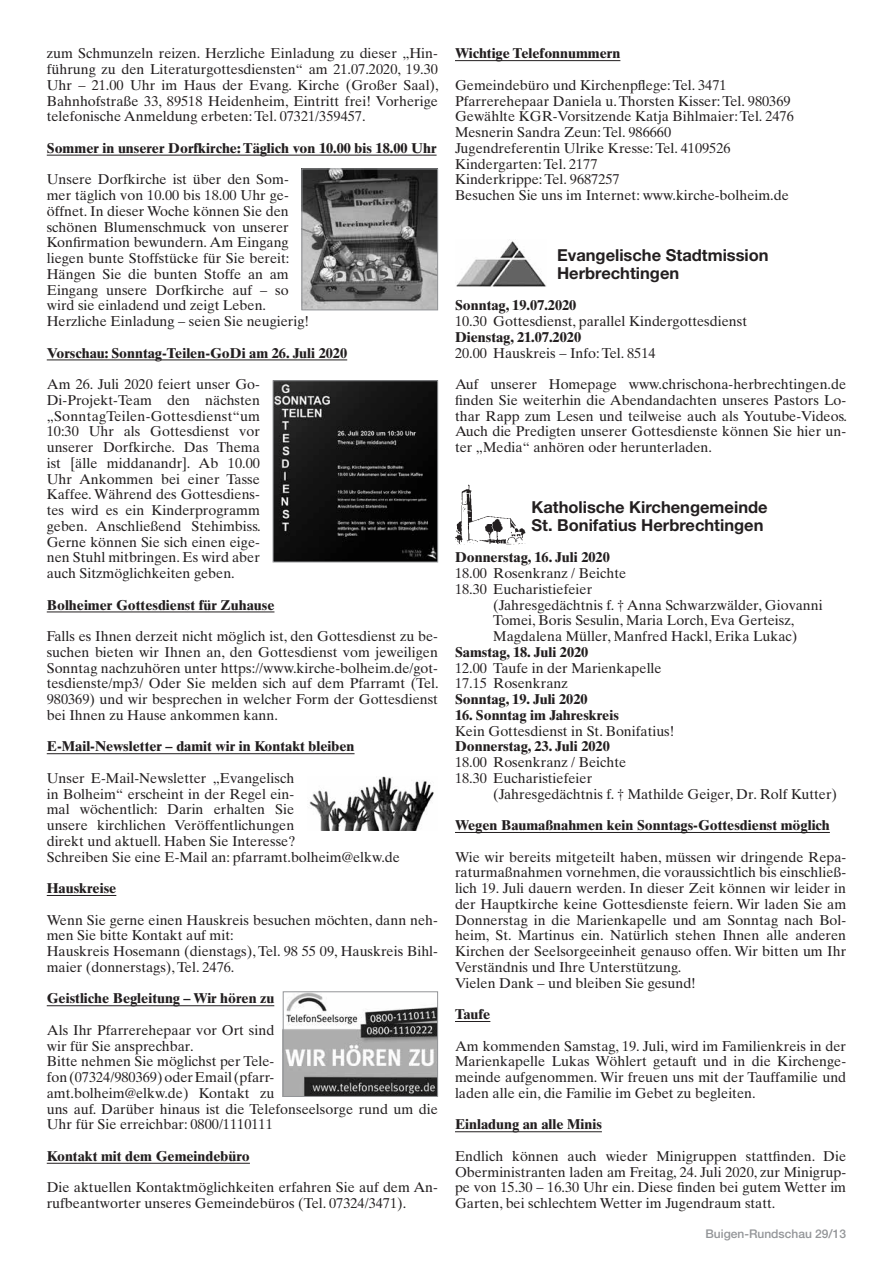
<style>
.page{position:relative;width:893px;height:1263px;background:#fff}
.page>*{position:absolute;margin:0;border:0;box-sizing:border-box;transform-origin:0 0}
.t1{font:700 16.5px/18px "Helvetica Neue";color:#231f20}
.t2{font:14.25px/15.8px "Times Ten";color:#231f20}
.t3{font:700 14.25px "Times Ten";color:#231f20}
.t4{font:500 12px "Helvetica Neue";color:#939598}
</style>
<div class="page">
<hr style="left:47px;top:155px;width:390px;height:1px;background:#231f20">
<hr style="left:47px;top:360px;width:300px;height:1px;background:#231f20">
<hr style="left:47px;top:612px;width:227px;height:1px;background:#231f20">
<hr style="left:47px;top:753px;width:308px;height:1px;background:#231f20">
<hr style="left:47px;top:895px;width:69px;height:1px;background:#231f20">
<hr style="left:47px;top:1005px;width:227px;height:1px;background:#231f20">
<hr style="left:47px;top:1163px;width:203px;height:1px;background:#231f20">
<hr style="left:455px;top:60px;width:165px;height:1px;background:#231f20">
<hr style="left:455px;top:832px;width:375px;height:1px;background:#231f20">
<hr style="left:455px;top:1021px;width:35px;height:1px;background:#231f20">
<hr style="left:455px;top:1131px;width:147px;height:1px;background:#231f20">
<img style="left:275px;top:382px;width:161px;height:178px">
<div style="left:273px;top:380px;width:165px;height:182px;border:1px solid #939598"></div>
<img style="left:304px;top:171px;width:132px;height:137px">
<div style="left:302px;top:169px;width:136px;height:141px;border:1px solid #939598"></div>
<img style="left:309px;top:776px;width:125px;height:54px">
<img style="left:285px;top:993px;width:151px;height:102px">
<div style="left:283px;top:991px;width:155px;height:106px;border:1px solid #939598"></div>
<img style="left:456px;top:241px;width:90px;height:46px">
<img style="left:455px;top:484px;width:71px;height:61px">
<p class="t2" style="left:47px;top:45px;width:393px;text-align:justify">zum Schmunzeln reizen. Herzliche Einladung zu dieser „Hin&shy;führung zu den Literaturgottesdiensten“ am 21.07.2020, 19.30<br>Uhr – 21.00 Uhr im Haus der Evang. Kirche (Großer Saal), Bahnhofstraße 33, 89518 Heidenheim, Eintritt frei! Vorherige telefonische Anmeldung erbeten: Tel. 07321/359457.</p>
<p class="t3" style="left:47px;top:139px;width:391px">Sommer in unserer Dorfkirche: Täglich von 10.00 bis 18.00 Uhr</p>
<p class="t2" style="left:47px;top:171px;width:264px">Unsere Dorfkirche ist über den Som&shy;mer täglich von 10.00 bis 18.00 Uhr ge&shy;öffnet. In dieser Woche können Sie den schönen Blumenschmuck von unserer Konfirmation bewundern. Am Eingang liegen bunte Stoffstücke für Sie bereit:<br>Hängen Sie die bunten Stoffe an am Eingang unsere Dorfkirche auf – so wird sie einladend und zeigt Leben.<br>Herzliche Einladung – seien Sie neugierig!</p>
<p class="t3" style="left:47px;top:344px;width:302px">Vorschau: Sonntag-Teilen-GoDi am 26. Juli 2020</p>
<p class="t2" style="left:47px;top:376px;width:215px;text-align:justify">Am 26. Juli 2020 feiert unser Go-Di-Projekt-Team den nächsten „SonntagTeilen-Gottesdienst“um 10:30 Uhr als Gottesdienst vor unserer Dorfkirche. Das Thema ist [älle middanandr]. Ab 10.00<br>Uhr Ankommen bei einer Tasse Kaffee. Während des Gottesdiens&shy;tes wird es ein Kinderprogramm geben. Anschließend Stehimbiss.<br>Gerne können Sie sich einen eige&shy;nen Stuhl mitbringen. Es wird aber auch Sitzmöglichkeiten geben.</p>
<p class="t3" style="left:47px;top:596px;width:229px">Bolheimer Gottesdienst für Zuhause</p>
<p class="t2" style="left:47px;top:628px;width:393px;text-align:justify">Falls es Ihnen derzeit nicht möglich ist, den Gottesdienst zu be&shy;suchen bieten wir Ihnen an, den Gottesdienst vom jeweiligen Sonntag nachzuhören unter https://www.kirche-bolheim.de/got&shy;tesdienste/mp3/ Oder Sie melden sich auf dem Pfarramt (Tel.<br>980369) und wir besprechen in welcher Form der Gottesdienst bei Ihnen zu Hause ankommen kann.</p>
<p class="t3" style="left:47px;top:738px;width:309px">E-Mail-Newsletter – damit wir in Kontakt bleiben</p>
<p class="t2" style="left:47px;top:770px;width:355px">Unser E-Mail-Newsletter „Evangelisch<br>in Bolheim“ erscheint in der Regel ein-<br>mal wöchentlich: Darin erhalten Sie<br>unsere kirchlichen Veröffentlichungen<br>direkt und aktuell. Haben Sie Interesse?<br>Schreiben Sie eine E-Mail an: pfarramt.bolheim@elkw.de</p>
<p class="t3" style="left:47px;top:879px;width:71px">Hauskreise</p>
<p class="t2" style="left:47px;top:912px;width:393px">Wenn Sie gerne einen Hauskreis besuchen möchten, dann neh&shy;men Sie bitte Kontakt auf mit:<br>Hauskreis Hosemann (dienstags), Tel. 98 55 09, Hauskreis Bihl&shy;maier (donnerstags), Tel. 2476.</p>
<p class="t3" style="left:47px;top:990px;width:229px">Geistliche Begleitung – Wir hören zu</p>
<p class="t2" style="left:47px;top:1022px;width:393px">Als Ihr Pfarrerehepaar vor Ort sind<br>wir für Sie ansprechbar.<br>Bitte nehmen Sie möglichst per Tele-<br>fon (07324/980369) oder Email (pfarr-<br>amt.bolheim@elkw.de) Kontakt zu<br>uns auf. Darüber hinaus ist die Telefonseelsorge rund um die Uhr für Sie erreichbar: 0800/1110111</p>
<p class="t3" style="left:47px;top:1147px;width:205px">Kontakt mit dem Gemeindebüro</p>
<p class="t2" style="left:47px;top:1179px;width:393px">Die aktuellen Kontaktmöglichkeiten erfahren Sie auf dem An&shy;rufbeantworter unseres Gemeindebüros (Tel. 07324/3471).</p>
<p class="t3" style="left:455px;top:45px;width:167px">Wichtige Telefonnummern</p>
<p class="t2" style="left:455px;top:77px;width:340px">Gemeindebüro und Kirchenpflege: Tel. 3471<br>Pfarrerehepaar Daniela u. Thorsten Kisser: Tel. 980369<br>Gewählte KGR-Vorsitzende Katja Bihlmaier: Tel. 2476<br>Mesnerin Sandra Zeun: Tel. 986660<br>Jugendreferentin Ulrike Kresse: Tel. 4109526<br>Kindergarten: Tel. 2177<br>Kinderkrippe: Tel. 9687257<br>Besuchen Sie uns im Internet: www.kirche-bolheim.de</p>
<p class="t1" style="left:557px;top:246px;width:213px">Evangelische Stadtmission<br>Herbrechtingen</p>
<p class="t3" style="left:455px;top:297px;width:123px">Sonntag, 19.07.2020</p>
<p class="t2" style="left:455px;top:313px;width:294px">10.30 Gottesdienst, parallel Kindergottesdienst</p>
<p class="t3" style="left:455px;top:328px;width:128px">Dienstag, 21.07.2020</p>
<p class="t2" style="left:455px;top:345px;width:202px">20.00 Hauskreis – Info: Tel. 8514</p>
<p class="t2" style="left:455px;top:376px;width:393px;text-align:justify">Auf unserer Homepage www.chrischona-herbrechtingen.de finden Sie weiterhin die Abendandachten unseres Pastors Lo&shy;thar Rapp zum Lesen und teilweise auch als Youtube-Videos.<br>Auch die Predigten unserer Gottesdienste können Sie hier un&shy;ter „Media“ anhören oder herunterladen.</p>
<p class="t1" style="left:531px;top:498px;width:238px">Katholische Kirchengemeinde<br>St. Bonifatius Herbrechtingen</p>
<p class="t3" style="left:455px;top:549px;width:156px">Donnerstag, 16. Juli 2020</p>
<p class="t2" style="left:455px;top:565px;width:173px">18.00 Rosenkranz / Beichte<br>18.30 Eucharistiefeier</p>
<p class="t2" style="left:493px;top:597px;width:331px">(Jahresgedächtnis f. † Anna Schwarzwälder, Giovanni<br>Tomei, Boris Sesulin, Maria Lorch, Eva Gerteisz,<br>Magdalena Müller, Manfred Hackl, Erika Lukac)</p>
<p class="t3" style="left:455px;top:643px;width:135px">Samstag, 18. Juli 2020</p>
<p class="t2" style="left:455px;top:660px;width:208px">12.00 Taufe in der Marienkapelle<br>17.15 Rosenkranz</p>
<p class="t3" style="left:455px;top:690px;width:134px">Sonntag, 19. Juli 2020</p>
<p class="t3" style="left:455px;top:706px;width:165px">16. Sonntag im Jahreskreis</p>
<p class="t2" style="left:455px;top:723px;width:221px">Kein Gottesdienst in St. Bonifatius!</p>
<p class="t3" style="left:455px;top:738px;width:156px">Donnerstag, 23. Juli 2020</p>
<p class="t2" style="left:455px;top:754px;width:173px">18.00 Rosenkranz / Beichte<br>18.30 Eucharistiefeier</p>
<p class="t2" style="left:493px;top:786px;width:345px">(Jahresgedächtnis f. † Mathilde Geiger, Dr. Rolf Kutter)</p>
<p class="t3" style="left:455px;top:816px;width:376px">Wegen Baumaßnahmen kein Sonntags-Gottesdienst möglich</p>
<p class="t2" style="left:455px;top:849px;width:393px">Wie wir bereits mitgeteilt haben, müssen wir dringende Repa&shy;raturmaßnahmen vornehmen, die voraussichtlich bis einschließ&shy;lich 19. Juli dauern werden. In dieser Zeit können wir leider in der Hauptkirche keine Gottesdienste feiern. Wir laden Sie am Donnerstag in die Marienkapelle und am Sonntag nach Bol&shy;heim, St. Martinus ein. Natürlich stehen Ihnen alle anderen Kirchen der Seelsorgeeinheit genauso offen. Wir bitten um Ihr Verständnis und Ihre Unterstützung.<br>Vielen Dank – und bleiben Sie gesund!</p>
<p class="t3" style="left:455px;top:1005px;width:37px">Taufe</p>
<p class="t2" style="left:455px;top:1038px;width:393px;text-align:justify">Am kommenden Samstag, 19. Juli, wird im Familienkreis in der Marienkapelle Lukas Wöhlert getauft und in die Kirchenge&shy;meinde aufgenommen. Wir freuen uns mit der Tauffamilie und laden alle ein, die Familie im Gebet zu begleiten.</p>
<p class="t3" style="left:455px;top:1116px;width:148px">Einladung an alle Minis</p>
<p class="t2" style="left:455px;top:1148px;width:393px;text-align:justify">Endlich können auch wieder Minigruppen stattfinden. Die Oberministranten laden am Freitag, 24. Juli 2020, zur Minigrup&shy;pe von 15.30 – 16.30 Uhr ein. Diese finden bei gutem Wetter im Garten, bei schlechtem Wetter im Jugendraum statt.</p>
<p class="t4" style="left:705px;top:1227px;width:142px">Buigen-Rundschau 29/13</p>
</div>
